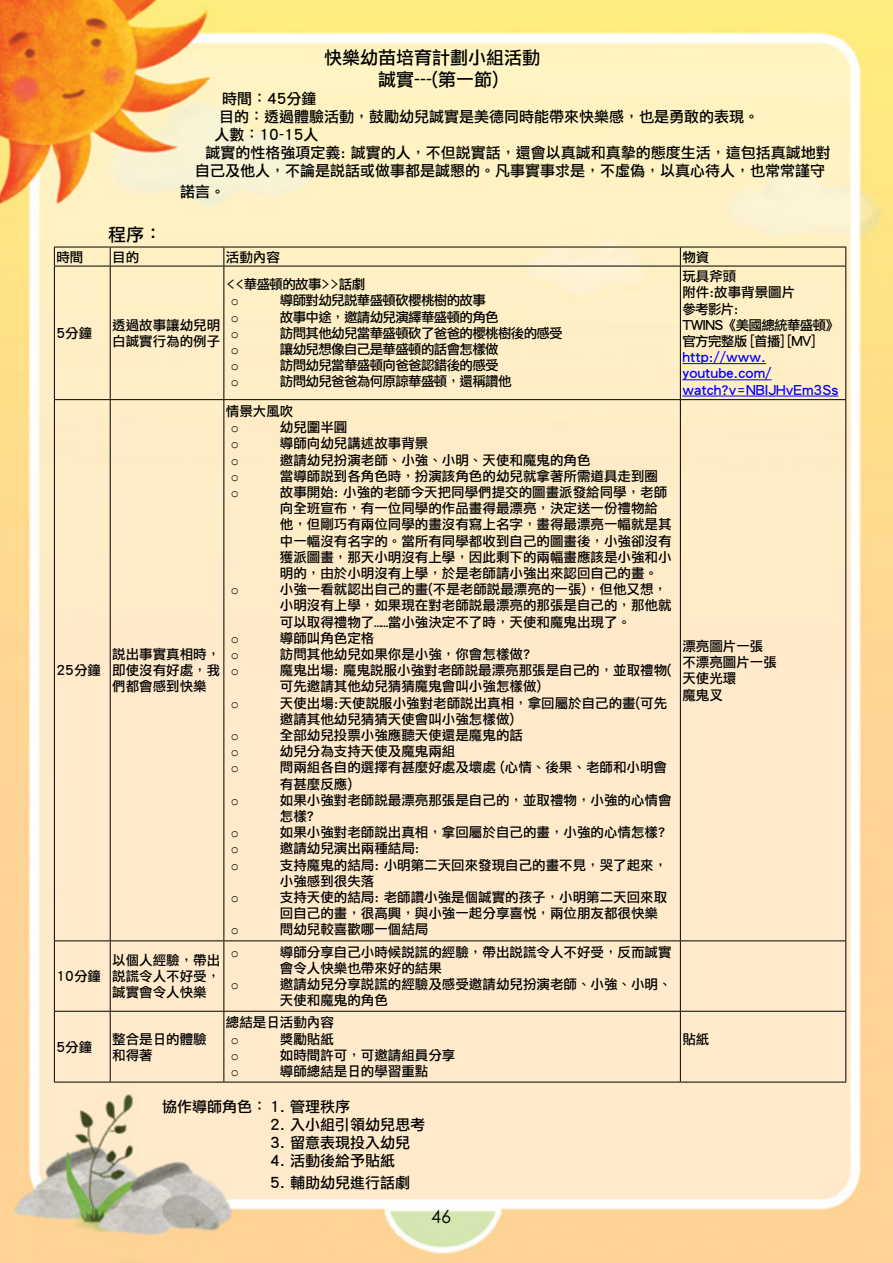
<style>
.page{position:relative;width:893px;height:1263px;background:#fff}
.page>*{position:absolute;margin:0;border:0;box-sizing:border-box;transform-origin:0 0}
.t1{font:18px/21.6px "Li Hei Pro";color:#000}
.t2{font:300 18px "ST Heiti TC";color:#000}
.t3{font:15px "Li Hei Pro";color:#000}
.t4{font:13.5px/16.2px "Li Hei Pro";color:#000}
.t5{font:13.5px/16.2px "Li Hei Pro";letter-spacing:-.05em;color:#000}
.t6{font:13.5px/16.2px "Li Hei Pro";color:#00f}
.t7{font:13.5px "Courier New";color:#000}
</style>
<div class="page">
<img style="left:0;top:0;width:893px;height:1263px">
<hr style="left:54px;top:247px;width:56px;height:1px;background:#000">
<svg style="left:54px;top:247px;width:1px;height:19px"></svg>
<hr style="left:110px;top:247px;width:114px;height:1px;background:#000">
<svg style="left:110px;top:247px;width:1px;height:19px"></svg>
<hr style="left:224px;top:247px;width:456px;height:1px;background:#000">
<svg style="left:223px;top:247px;width:1px;height:19px"></svg>
<hr style="left:680px;top:247px;width:166px;height:1px;background:#000">
<svg style="left:680px;top:247px;width:1px;height:19px"></svg>
<svg style="left:845px;top:247px;width:1px;height:19px"></svg>
<hr style="left:54px;top:266px;width:56px;height:1px;background:#000">
<hr style="left:54px;top:266px;width:1px;height:133px;background:#000">
<hr style="left:110px;top:266px;width:114px;height:1px;background:#000">
<hr style="left:110px;top:266px;width:1px;height:133px;background:#000">
<hr style="left:224px;top:266px;width:456px;height:1px;background:#000">
<hr style="left:223px;top:266px;width:1px;height:133px;background:#000">
<hr style="left:680px;top:266px;width:166px;height:1px;background:#000">
<hr style="left:680px;top:266px;width:1px;height:133px;background:#000">
<hr style="left:845px;top:266px;width:1px;height:133px;background:#000">
<hr style="left:54px;top:399px;width:56px;height:1px;background:#000">
<hr style="left:54px;top:400px;width:1px;height:540px;background:#000">
<hr style="left:110px;top:399px;width:114px;height:1px;background:#000">
<hr style="left:110px;top:400px;width:1px;height:540px;background:#000">
<hr style="left:224px;top:399px;width:456px;height:1px;background:#000">
<hr style="left:223px;top:400px;width:1px;height:540px;background:#000">
<hr style="left:680px;top:399px;width:166px;height:1px;background:#000">
<hr style="left:680px;top:400px;width:1px;height:540px;background:#000">
<hr style="left:845px;top:400px;width:1px;height:540px;background:#000">
<hr style="left:54px;top:940px;width:56px;height:1px;background:#000">
<hr style="left:54px;top:941px;width:1px;height:70px;background:#000">
<hr style="left:110px;top:940px;width:114px;height:1px;background:#000">
<hr style="left:110px;top:941px;width:1px;height:70px;background:#000">
<hr style="left:224px;top:940px;width:456px;height:1px;background:#000">
<hr style="left:223px;top:941px;width:1px;height:70px;background:#000">
<hr style="left:680px;top:940px;width:166px;height:1px;background:#000">
<hr style="left:680px;top:941px;width:1px;height:70px;background:#000">
<hr style="left:845px;top:941px;width:1px;height:70px;background:#000">
<hr style="left:54px;top:1011px;width:56px;height:1px;background:#000">
<hr style="left:54px;top:1011px;width:1px;height:71px;background:#000">
<hr style="left:110px;top:1011px;width:114px;height:1px;background:#000">
<hr style="left:110px;top:1011px;width:1px;height:71px;background:#000">
<hr style="left:224px;top:1011px;width:456px;height:1px;background:#000">
<hr style="left:223px;top:1011px;width:1px;height:71px;background:#000">
<hr style="left:680px;top:1011px;width:166px;height:1px;background:#000">
<hr style="left:680px;top:1011px;width:1px;height:71px;background:#000">
<hr style="left:845px;top:1011px;width:1px;height:71px;background:#000">
<hr style="left:54px;top:1082px;width:56px;height:1px;background:#000">
<hr style="left:110px;top:1082px;width:114px;height:1px;background:#000">
<hr style="left:224px;top:1082px;width:456px;height:1px;background:#000">
<hr style="left:680px;top:1082px;width:166px;height:1px;background:#000">
<hr style="left:682px;top:363px;width:84px;height:1px;background:#00f">
<hr style="left:682px;top:379px;width:90px;height:1px;background:#00f">
<hr style="left:682px;top:396px;width:156px;height:1px;background:#00f">
<h1 class="t1" style="left:378px;top:47px;width:163px;text-indent:-54px">快樂幼苗培育計劃小組活動誠實---(第一節)</h1>
<h1 class="t1" style="left:108px;top:224px;width:55px">程序：</h1>
<p class="t3" style="left:222px;top:91px;width:96px">時間：45分鐘</p>
<p class="t3" style="left:219px;top:109px;width:541px">目的：透過體驗活動，鼓勵幼兒誠實是美德同時能帶來快樂感，也是勇敢的表現。</p>
<p class="t3" style="left:214px;top:127px;width:105px">人數：10-15人</p>
<p class="t3" style="left:206px;top:145px;width:627px">誠實的性格強項定義: 誠實的人，不但說實話，還會以真誠和真摰的態度生活，這包括真誠地對</p>
<p class="t3" style="left:195px;top:163px;width:631px">自己及他人，不論是說話或做事都是誠懇的。凡事實事求是，不虛偽，以真心待人，也常常謹守</p>
<p class="t3" style="left:180px;top:185px;width:46px">諾言。</p>
<p class="t4" style="left:56px;top:249px;width:28px">時間</p>
<p class="t4" style="left:112px;top:249px;width:28px">目的</p>
<p class="t4" style="left:226px;top:249px;width:55px">活動內容</p>
<p class="t4" style="left:682px;top:249px;width:28px">物資</p>
<p class="t4" style="left:56px;top:325px;width:37px">5分鐘</p>
<p class="t4" style="left:112px;top:317px;width:109px">透過故事讓幼兒明白誠實行為的例子</p>
<p class="t5" style="left:226px;top:276px;width:141px">&lt;&lt;華盛頓的故事&gt;&gt;話劇</p>
<p class="t7" style="left:231px;top:293px;width:10px">o</p>
<p class="t5" style="left:280px;top:293px;width:207px">導師對幼兒說華盛頓砍櫻桃樹的故事</p>
<p class="t7" style="left:231px;top:309px;width:10px">o</p>
<p class="t5" style="left:280px;top:309px;width:220px">故事中途，邀請幼兒演繹華盛頓的角色</p>
<p class="t7" style="left:231px;top:325px;width:10px">o</p>
<p class="t5" style="left:280px;top:325px;width:284px">訪問其他幼兒當華盛頓砍了爸爸的櫻桃樹後的感受</p>
<p class="t7" style="left:231px;top:341px;width:10px">o</p>
<p class="t5" style="left:280px;top:341px;width:220px">讓幼兒想像自己是華盛頓的話會怎樣做</p>
<p class="t7" style="left:231px;top:358px;width:10px">o</p>
<p class="t5" style="left:280px;top:357px;width:220px">訪問幼兒當華盛頓向爸爸認錯後的感受</p>
<p class="t7" style="left:231px;top:374px;width:10px">o</p>
<p class="t5" style="left:280px;top:374px;width:233px">訪問幼兒爸爸為何原諒華盛頓，還稱讚他</p>
<p class="t4" style="left:56px;top:662px;width:46px">25分鐘</p>
<p class="t4" style="left:56px;top:968px;width:46px">10分鐘</p>
<p class="t4" style="left:226px;top:403px;width:69px">情景大風吹</p>
<p class="t7" style="left:231px;top:420px;width:10px">o</p>
<p class="t4" style="left:280px;top:419px;width:69px">幼兒圍半圓</p>
<p class="t7" style="left:231px;top:436px;width:10px">o</p>
<p class="t4" style="left:280px;top:436px;width:150px">導師向幼兒講述故事背景</p>
<p class="t7" style="left:231px;top:452px;width:10px">o</p>
<p class="t4" style="left:280px;top:452px;width:312px">邀請幼兒扮演老師、小強、小明、天使和魔鬼的角色</p>
<p class="t7" style="left:231px;top:468px;width:10px">o</p>
<p class="t4" style="left:280px;top:468px;width:379px">當導師說到各角色時，扮演該角色的幼兒就拿著所需道具走到圈</p>
<p class="t7" style="left:231px;top:484px;width:10px">o</p>
<p class="t4" style="left:280px;top:484px;width:393px">故事開始: 小強的老師今天把同學們提交的圖畫派發給同學，老師向全班宣布，有一位同學的作品畫得最漂亮，決定送一份禮物給他，但剛巧有兩位同學的畫沒有寫上名字，畫得最漂亮一幅就是其中一幅沒有名字的。當所有同學都收到自己的圖畫後，小強卻沒有獲派圖畫，那天小明沒有上學，因此剩下的兩幅畫應該是小強和小明的，由於小明沒有上學，於是老師請小強出來認回自己的畫。</p>
<p class="t7" style="left:231px;top:582px;width:10px">o</p>
<p class="t4" style="left:280px;top:581px;width:393px">小強一看就認出自己的畫(不是老師說最漂亮的一張)，但他又想，小明沒有上學，如果現在對老師說最漂亮的那張是自己的，那他就可以取得禮物了……當小強決定不了時，天使和魔鬼出現了。</p>
<p class="t7" style="left:231px;top:630px;width:10px">o</p>
<p class="t4" style="left:280px;top:630px;width:96px">導師叫角色定格</p>
<p class="t7" style="left:231px;top:646px;width:10px">o</p>
<p class="t4" style="left:280px;top:646px;width:252px">訪問其他幼兒如果你是小強，你會怎樣做?</p>
<p class="t7" style="left:231px;top:663px;width:10px">o</p>
<p class="t4" style="left:280px;top:662px;width:393px">魔鬼出場: 魔鬼說服小強對老師說最漂亮那張是自己的，並取禮物(可先邀請其他幼兒猜猜魔鬼會叫小強怎樣做)</p>
<p class="t7" style="left:231px;top:695px;width:10px">o</p>
<p class="t4" style="left:280px;top:695px;width:389px">天使出場:天使說服小強對老師說出真相，拿回屬於自己的畫(可先邀請其他幼兒猜猜天使會叫小強怎樣做)</p>
<p class="t7" style="left:231px;top:727px;width:10px">o</p>
<p class="t4" style="left:280px;top:727px;width:244px">全部幼兒投票小強應聽天使還是魔鬼的話</p>
<p class="t7" style="left:231px;top:744px;width:10px">o</p>
<p class="t4" style="left:280px;top:743px;width:177px">幼兒分為支持天使及魔鬼兩組</p>
<p class="t7" style="left:231px;top:760px;width:10px">o</p>
<p class="t4" style="left:280px;top:760px;width:388px">問兩組各自的選擇有甚麼好處及壞處 (心情、後果、老師和小明會有甚麼反應)</p>
<p class="t7" style="left:231px;top:792px;width:10px">o</p>
<p class="t4" style="left:280px;top:792px;width:393px">如果小強對老師說最漂亮那張是自己的，並取禮物，小強的心情會怎樣?</p>
<p class="t7" style="left:231px;top:825px;width:10px">o</p>
<p class="t4" style="left:280px;top:824px;width:387px">如果小強對老師說出真相，拿回屬於自己的畫，小強的心情怎樣?</p>
<p class="t7" style="left:231px;top:841px;width:10px">o</p>
<p class="t4" style="left:280px;top:841px;width:141px">邀請幼兒演出兩種結局:</p>
<p class="t7" style="left:231px;top:857px;width:10px">o</p>
<p class="t4" style="left:280px;top:857px;width:389px">支持魔鬼的結局: 小明第二天回來發現自己的畫不見，哭了起來，小強感到很失落</p>
<p class="t7" style="left:231px;top:889px;width:10px">o</p>
<p class="t4" style="left:280px;top:889px;width:389px">支持天使的結局: 老師讚小強是個誠實的孩子，小明第二天回來取回自己的畫，很高興，與小強一起分享喜悅，兩位朋友都很快樂</p>
<p class="t7" style="left:231px;top:922px;width:10px">o</p>
<p class="t4" style="left:280px;top:922px;width:150px">問幼兒較喜歡哪一個結局</p>
<p class="t4" style="left:112px;top:646px;width:109px;text-align:justify">說出事實真相時，即使沒有好處，我們都會感到快樂</p>
<p class="t4" style="left:112px;top:952px;width:109px;text-align:justify">以個人經驗，帶出說謊令人不好受，誠實會令人快樂</p>
<p class="t7" style="left:231px;top:944px;width:10px">o</p>
<p class="t4" style="left:280px;top:944px;width:393px">導師分享自己小時候說謊的經驗，帶出說謊令人不好受，反而誠實會令人快樂也帶來好的結果</p>
<p class="t7" style="left:231px;top:976px;width:10px">o</p>
<p class="t4" style="left:280px;top:976px;width:393px">邀請幼兒分享說謊的經驗及感受邀請幼兒扮演老師、小強、小明、天使和魔鬼的角色</p>
<p class="t4" style="left:56px;top:1039px;width:37px">5分鐘</p>
<p class="t4" style="left:112px;top:1031px;width:96px">整合是日的體驗和得著</p>
<p class="t4" style="left:226px;top:1014px;width:109px">總結是日活動內容</p>
<p class="t7" style="left:231px;top:1031px;width:10px">o</p>
<p class="t4" style="left:280px;top:1031px;width:55px">獎勵貼紙</p>
<p class="t7" style="left:231px;top:1047px;width:10px">o</p>
<p class="t4" style="left:280px;top:1047px;width:177px">如時間許可，可邀請組員分享</p>
<p class="t7" style="left:231px;top:1063px;width:10px">o</p>
<p class="t4" style="left:280px;top:1063px;width:150px">導師總結是日的學習重點</p>
<p class="t3" style="left:162px;top:1099px;width:190px">協作導師角色： 1. 管理秩序</p>
<p class="t3" style="left:270px;top:1117px;width:157px">2. 入小組引領幼兒思考</p>
<p class="t3" style="left:270px;top:1135px;width:142px">3. 留意表現投入幼兒</p>
<p class="t3" style="left:270px;top:1153px;width:127px">4. 活動後給予貼紙</p>
<p class="t3" style="left:270px;top:1175px;width:142px">5. 輔助幼兒進行話劇</p>
<h1 class="t2" style="left:431px;top:1202px;width:21px">46</h1>
<p class="t5" style="left:682px;top:268px;width:158px">玩具斧頭<br>附件:故事背景圖片<br>參考影片:<br>TWINS《美國總統華盛頓》官方完整版 [首播] [MV]</p>
<p class="t6" style="left:682px;top:349px;width:157px">http://www. youtube.com/ watch?v=NBIJHvEm3Ss</p>
<p class="t4" style="left:682px;top:638px;width:96px">漂亮圖片一張不漂亮圖片一張天使光環<br>魔鬼叉</p>
<p class="t4" style="left:682px;top:1031px;width:28px">貼紙</p>
</div>
